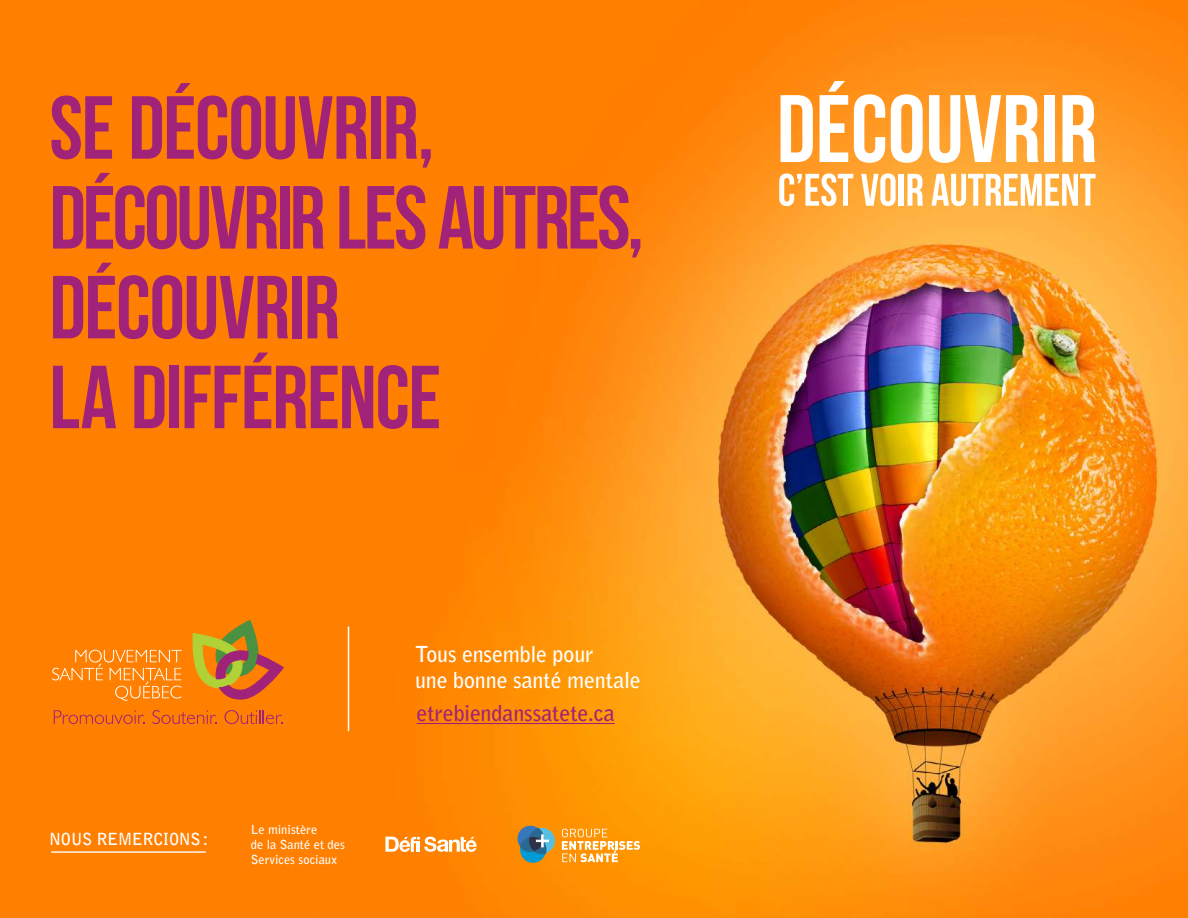
<style>
.page{position:relative;width:1188px;height:918px;background:#fff}
.page>*{position:absolute;margin:0;border:0;box-sizing:border-box;transform-origin:0 0}
.t1{font:89.25px/89.8px "Bebas Neue";letter-spacing:-.015em;color:#a12279}
.t2{font:700 21.9px/25.8px "Bell Gothic Std";letter-spacing:-.005em;color:#fff}
.t3{font:700 21.9px "Bell Gothic Std";letter-spacing:-.005em;color:#a12279}
.t4{font:700 16.65px "Bell Gothic Std";letter-spacing:-.025em;color:#fff}
.t5{font:700 12.45px/15px "Bell Gothic Std";color:#fff}
</style>
<div class="page">
<img style="left:0;top:0;width:1188px;height:918px">
<svg style="left:52px;top:650px;width:130px;height:51px;background:#ff8e1f"></svg>
<svg style="left:54px;top:710px;width:91px;height:14px"></svg>
<svg style="left:152px;top:710px;width:65px;height:14px"></svg>
<svg style="left:224px;top:710px;width:59px;height:14px"></svg>
<svg style="left:193px;top:620px;width:91px;height:79px;background:#c97e27"></svg>
<hr style="left:348px;top:627px;width:1px;height:104px;background:#fff">
<hr style="left:417px;top:723px;width:198px;height:1px;background:#a12279">
<svg style="left:781px;top:95px;width:32px;height:67px"></svg>
<svg style="left:820px;top:81px;width:28px;height:81px"></svg>
<svg style="left:854px;top:94px;width:31px;height:69px"></svg>
<svg style="left:891px;top:94px;width:32px;height:69px"></svg>
<svg style="left:929px;top:95px;width:110px;height:68px"></svg>
<div style="left:1044px;top:95px;width:11px;height:67px;background:#fff"></div>
<svg style="left:1062px;top:95px;width:33px;height:67px"></svg>
<svg style="left:779px;top:173px;width:74px;height:33px"></svg>
<svg style="left:861px;top:173px;width:35px;height:33px"></svg>
<div style="left:899px;top:174px;width:5px;height:32px;background:#fff"></div>
<svg style="left:907px;top:174px;width:16px;height:32px"></svg>
<svg style="left:931px;top:174px;width:165px;height:32px"></svg>
<hr style="left:51px;top:851px;width:155px;height:2px;background:#fff">
<svg style="left:385px;top:837px;width:92px;height:15px"></svg>
<svg style="left:517px;top:826px;width:38px;height:37px"></svg>
<svg style="left:562px;top:829px;width:78px;height:33px;background:#feb249"></svg>
<p class="t1" style="left:50px;top:82px;width:596px">SE DÉCOUVRIR,<br>DÉCOUVRIR LES AUTRES,<br>DÉCOUVRIR<br>LA DIFFÉRENCE</p>
<p class="t2" style="left:415px;top:641px;width:227px">Tous ensemble pour<br>une bonne santé mentale</p>
<p class="t4" style="left:49px;top:829px;width:161px">NOUS REMERCIONS:</p>
<p class="t5" style="left:251px;top:822px;width:96px">Le ministère<br>de la Santé et des<br>Services sociaux</p>
<p class="t3" style="left:417px;top:700px;width:200px">etrebiendanssatete.ca</p>
</div>
